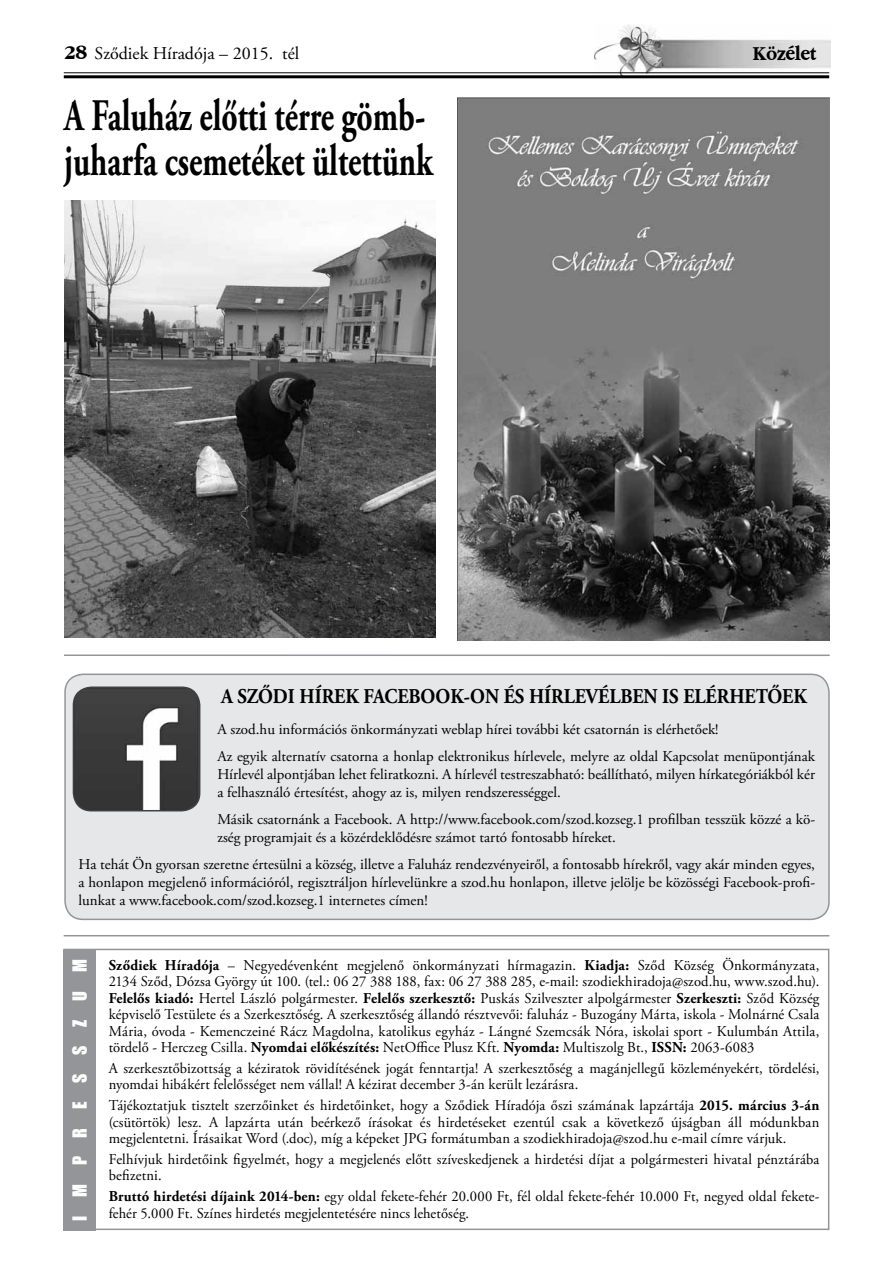
<style>
.page{position:relative;width:893px;height:1263px;background:#fff}
.page>*{position:absolute;margin:0;border:0;box-sizing:border-box;transform-origin:0 0}
.t1{font:700 45px/45px "Adobe Garamond Pro";color:#000;scale:.7 1}
.t2{font:700 21px "Adobe Garamond Pro";color:#000;scale:.9 1}
.t3{font:700 21px "Garamond";color:#000;scale:.85 1}
.t4{font:18px "Adobe Garamond Pro";color:#000}
.t5{font:18px "Impact";letter-spacing:1.04em;color:#fcfcfc}
.t6{font:15px/16.5px "Adobe Garamond Pro";color:#000}
.s1{font-family:"Garamond";font-weight:700;font-size:21px}
.s2{font-weight:700}
</style>
<div class="page">
<img style="left:595px;top:25px;width:235px;height:51px">
<hr style="left:64px;top:72px;width:765px;height:1px;background:#000">
<hr style="left:64px;top:75px;width:765px;height:3px;background:#000">
<hr style="left:64px;top:654px;width:766px;height:2px;background:#939598">
<hr style="left:64px;top:935px;width:765px;height:1px;background:#939598">
<div style="left:63px;top:949px;width:766px;height:281px;border:2px solid #939598"></div>
<div style="left:63px;top:950px;width:33px;height:280px;background:#939598"></div>
<img style="left:457px;top:98px;width:372px;height:542px">
<img style="left:65px;top:201px;width:370px;height:436px">
<div style="left:65px;top:674px;width:764px;height:245px;background:#e6e7e8;border-radius:18px"></div>
<div style="left:64px;top:673px;width:766px;height:247px;border:2px solid #939598;border-radius:18px"></div>
<img style="left:73px;top:687px;width:126px;height:124px">
<div style="left:73px;top:686px;width:127px;height:125px;border:2px solid #414042;border-radius:18px"></div>
<p class="t4" style="left:64px;top:43px;width:237px"><span class="s1">28</span> Sződiek Híradója – 2015. tél</p>
<h2 class="t3" style="left:753px;top:41px;width:75px">Közélet</h2>
<h1 class="t1" style="left:64px;top:94px;width:528px">A Faluház előtti térre gömb&shy;juharfa csemetéket ültettünk</h1>
<h2 class="t2" style="left:221px;top:684px;width:652px">A SZŐDI HÍREK FACEBOOK-ON ÉS HÍRLEVÉLBEN IS ELÉRHETŐEK</h2>
<p class="t6" style="left:217px;top:716px;width:599px;line-height:27px">A szod.hu információs önkormányzati weblap hírei további két csatornán is elérhetőek!<br>Az egyik alternatív csatorna a honlap elektronikus hírlevele, melyre az oldal Kapcsolat menüpontjának</p>
<p class="t6" style="left:217px;top:765px;width:599px;line-height:18px">Hírlevél alpontjában lehet feliratkozni. A hírlevél testreszabható: beállítható, milyen hírkategóriákból kér a felhasználó értesítést, ahogy az is, milyen rendszerességgel.</p>
<p class="t6" style="left:217px;top:810px;width:599px;line-height:18px">Másik csatornánk a Facebook. A http://www.facebook.com/szod.kozseg.1 profilban tesszük közzé a kö&shy;zség programjait és a közérdeklődésre számot tartó fontosabb híreket.</p>
<p class="t6" style="left:79px;top:855px;width:738px;line-height:18px;text-align:justify">Ha tehát Ön gyorsan szeretne értesülni a község, illetve a Faluház rendezvényeiről, a fontosabb hírekről, vagy akár minden egyes, a honlapon megjelenő információról, regisztráljon hírlevelünkre a szod.hu honlapon, illetve jelölje be közösségi Facebook-profi&shy;lunkat a www.facebook.com/szod.kozseg.1 internetes címen!</p>
<p class="t5" style="left:66px;top:1221px;width:263px;rotate:-90deg">IMPRESSZUM</p>
<p class="t6" style="left:109px;top:957px;width:712px;text-align:justify"><span class="s2">Sződiek Híradója</span> – Negyedévenként megjelenő önkormányzati hírmagazin. <span class="s2">Kiadja:</span> Sződ Község Önkormányzata, 2134 Sződ, Dózsa György út 100. (tel.: 06 27 388 188, fax: 06 27 388 285, e-mail: szodiekhiradoja@szod.hu, www.szod.hu).<br><span class="s2">Felelős kiadó:</span> Hertel László polgármester. <span class="s2">Felelős szerkesztő:</span> Puskás Szilveszter alpolgármester <span class="s2">Szerkeszti:</span> Sződ Község képviselő Testülete és a Szerkesztőség. A szerkesztőség állandó résztvevői: faluház - Buzogány Márta, iskola - Molnárné Csala Mária, óvoda - Kemenczeiné Rácz Magdolna, katolikus egyház - Lángné Szemcsák Nóra, iskolai sport - Kulumbán Attila, tördelő - Herczeg Csilla. <span class="s2">Nyomdai előkészítés:</span> NetOffice Plusz Kft. <span class="s2">Nyomda:</span> Multiszolg Bt., <span class="s2">ISSN:</span> 2063-6083</p>
<p class="t6" style="left:109px;top:1060px;width:712px">A szerkesztőbizottság a kéziratok rövidítésének jogát fenntartja! A szerkesztőség a magánjellegű közleményekért, tördelési, nyomdai hibákért felelősséget nem vállal! A kézirat december 3-án került lezárásra.</p>
<p class="t6" style="left:109px;top:1097px;width:712px;text-align:justify">Tájékoztatjuk tisztelt szerzőinket és hirdetőinket, hogy a Sződiek Híradója őszi számának lapzártája <span class="s2">2015. március 3-án </span>(csütörtök) lesz. A lapzárta után beérkező írásokat és hirdetéseket ezentúl csak a következő újságban áll módunkban megjelentetni. Írásaikat Word (.doc), míg a képeket JPG formátumban a szodiekhiradoja@szod.hu e-mail címre várjuk.</p>
<p class="t6" style="left:109px;top:1151px;width:712px">Felhívjuk hirdetőink figyelmét, hogy a megjelenés előtt szíveskedjenek a hirdetési díjat a polgármesteri hivatal pénztárába befizetni.</p>
<p class="t6" style="left:109px;top:1188px;width:712px"><span class="s2">Bruttó hirdetési díjaink 2014-ben:</span> egy oldal fekete-fehér 20.000 Ft, fél oldal fekete-fehér 10.000 Ft, negyed oldal fekete&shy;fehér 5.000 Ft. Színes hirdetés megjelentetésére nincs lehetőség.</p>
</div>
